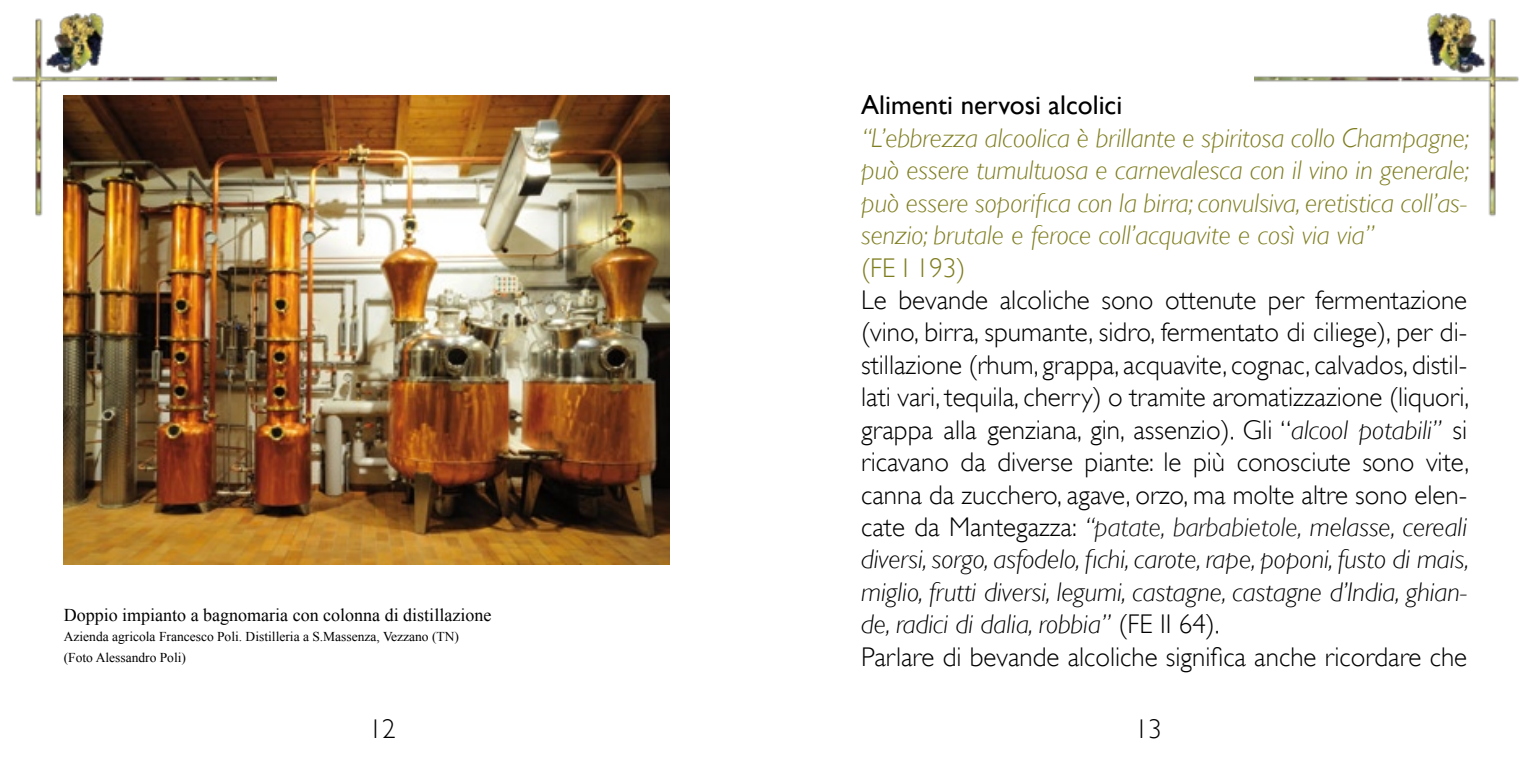
<style>
.page{position:relative;width:1531px;height:766px;background:#fff}
.page>*{position:absolute;margin:0;border:0;box-sizing:border-box;transform-origin:0 0}
.t1{font:300 27px/32.4px "Gill Sans";color:#000}
.t2{font:italic 300 27px/32.4px "Gill Sans";color:#7e7d1f;text-align:justify}
.t3{font:27px "Gill Sans";color:#000}
.t4{font:300 27px "Gill Sans";color:#7e7d1f}
.t5{font:18px "Times New Roman";color:#000}
.t6{font:13.5px/20.2px "Times New Roman";color:#000}
.s1{font-style:italic}
.s2{font-style:italic;color:#0f0f0f}
</style>
<div class="page">
<img style="left:12px;top:13px;width:264px;height:208px">
<img style="left:1254px;top:13px;width:265px;height:204px">
<img style="left:64px;top:96px;width:606px;height:468px">
<p class="t5" style="left:64px;top:604px;width:429px">Doppio impianto a bagnomaria con colonna di distillazione</p>
<p class="t6" style="left:64px;top:626px;width:397px">Azienda agricola Francesco Poli. Distilleria a S.Massenza, Vezzano (TN) (Foto Alessandro Poli)</p>
<p class="t3" style="left:861px;top:90px;width:263px">Alimenti nervosi alcolici</p>
<p class="t2" style="left:861px;top:121px;width:610px">“L’ebbrezza alcoolica è brillante e spiritosa collo Champagne; può essere tumultuosa e carnevalesca con il vino in generale; può essere soporifica con la birra; convulsiva, eretistica coll’as&shy;senzio; brutale e feroce coll’acquavite e così via via”</p>
<p class="t4" style="left:861px;top:252px;width:106px">(FE I 193)</p>
<p class="t1" style="left:861px;top:283px;width:610px">Le bevande alcoliche sono ottenute per fermentazione (vino, birra, spumante, sidro, fermentato di ciliege), per di&shy;stillazione (rhum, grappa, acquavite, cognac, calvados, distil&shy;lati vari, tequila, cherry) o tramite aromatizzazione (liquori, grappa alla genziana, gin, assenzio). Gli “<span class="s1">alcool potabili”</span> si ricavano da diverse piante: le più conosciute sono vite, canna da zucchero, agave, orzo, ma molte altre sono elen&shy;cate da Mantegazza: <span class="s1">“</span><span class="s2">patate, barbabietole,</span> <span class="s1">melasse, cereali diversi, sorgo, asfodelo, fichi, carote, rape, poponi, fusto di mais, miglio, frutti diversi, legumi, castagne, castagne d’India, ghian&shy;de, radici di dalia, robbia”</span> (FE II 64).<br>Parlare di bevande alcoliche significa anche ricordare che</p>
<p class="t1" style="left:369px;top:712px;width:28px">12</p>
<p class="t1" style="left:1135px;top:712px;width:28px">13</p>
</div>
